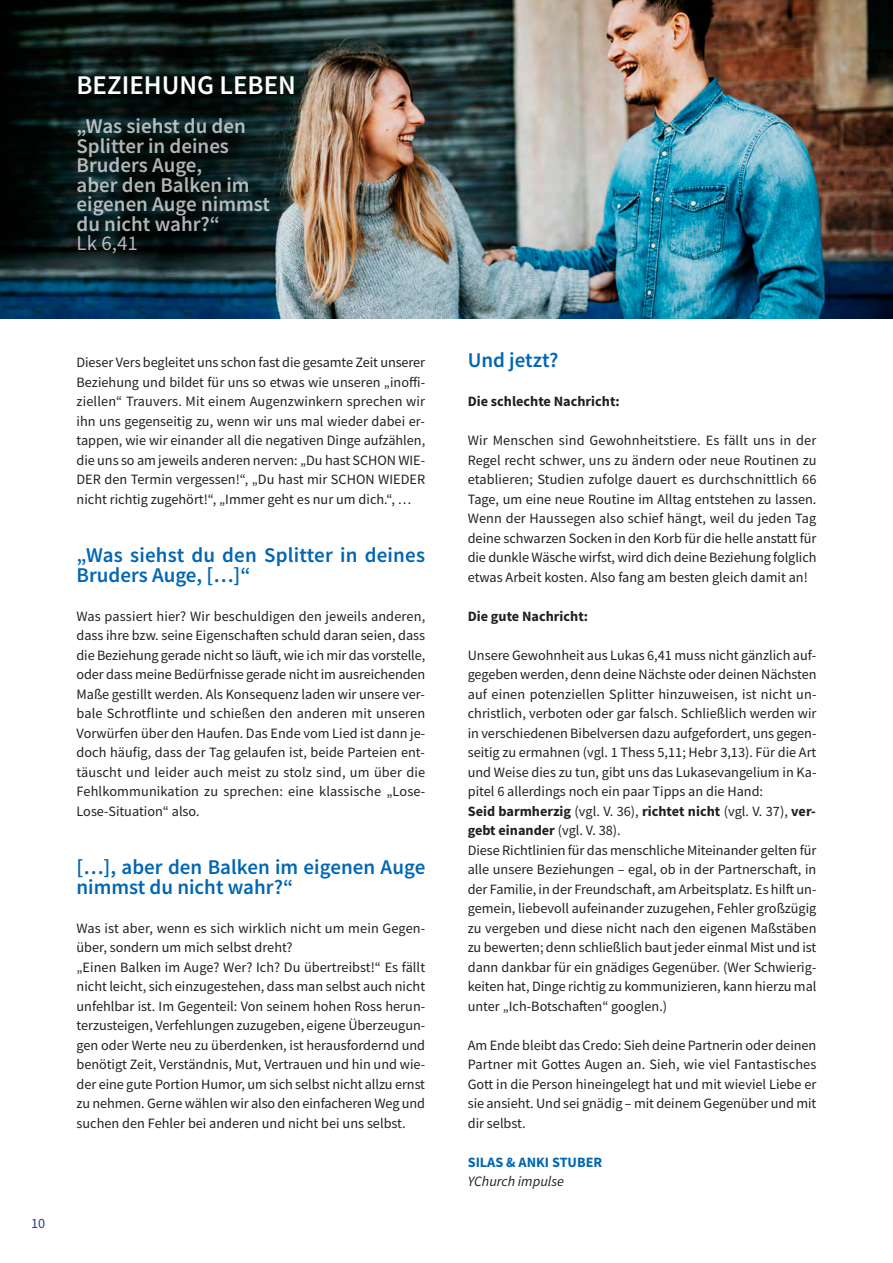
<style>
.page{position:relative;width:893px;height:1263px;background:#fff}
.page>*{position:absolute;margin:0;border:0;box-sizing:border-box;transform-origin:0 0}
.t1{font:600 27px "Source Sans Pro";color:#fff}
.t2{font:600 21px/19.5px "Source Sans Pro";color:#0166b3}
.t3{font:600 21px/19.5px "Source Sans Pro";color:rgb(255 255 255/.7)}
.t4{font:21px "Source Sans Pro";color:rgb(255 255 255/.7)}
.t5{font:14.25px/19.5px "Source Sans Pro";color:#231f20;text-align:justify}
.t6{font:700 14.25px "Source Sans Pro";color:#231f20}
.t7{font:700 14.25px "Source Sans Pro";color:#0166b3}
.t8{font:italic 14.25px "Source Sans Pro";color:#231f20}
.t9{font:14.25px "Source Sans Pro";color:#223f99}
.s1{font-weight:700}
</style>
<div class="page">
<img style="left:0;top:0;width:893px;height:319px">
<h1 class="t1" style="left:77px;top:68px;width:221px">BEZIEHUNG LEBEN</h1>
<h2 class="t3" style="left:77px;top:116px;width:195px">„Was siehst du den<br>Splitter in deines<br>Bruders Auge,<br>aber den Balken im eigenen Auge nimmst du nicht wahr?“</h2>
<h2 class="t4" style="left:77px;top:230px;width:63px">Lk 6,41</h2>
<p class="t5" style="left:77px;top:353px;width:350px">Dieser Vers begleitet uns schon fast die gesamte Zeit unserer Beziehung und bildet für uns so etwas wie unseren „inoffi&shy;ziellen“ Trauvers. Mit einem Augenzwinkern sprechen wir ihn uns gegenseitig zu, wenn wir uns mal wieder dabei er&shy;tappen, wie wir einander all die negativen Dinge aufzählen, die uns so am jeweils anderen nerven: „Du hast SCHON WIE-DER den Termin vergessen!“, „Du hast mir SCHON WIEDER nicht richtig zugehört!“, „Immer geht es nur um dich.“, …</p>
<h2 class="t2" style="left:77px;top:545px;width:350px">„Was siehst du den Splitter in deines<br>Bruders Auge, […]“</h2>
<p class="t5" style="left:77px;top:606px;width:350px">Was passiert hier? Wir beschuldigen den jeweils anderen, dass ihre bzw. seine Eigenschaften schuld daran seien, dass die Beziehung gerade nicht so läuft, wie ich mir das vorstelle, oder dass meine Bedürfnisse gerade nicht im ausreichenden Maße gestillt werden. Als Konsequenz laden wir unsere ver&shy;bale Schrotflinte und schießen den anderen mit unseren Vorwürfen über den Haufen. Das Ende vom Lied ist dann je&shy;doch häufig, dass der Tag gelaufen ist, beide Parteien ent&shy;täuscht und leider auch meist zu stolz sind, um über die Fehlkommunikation zu sprechen: eine klassische „Lose-Lose-Situation“ also.</p>
<h2 class="t2" style="left:77px;top:857px;width:350px">[…], aber den Balken im eigenen Auge nimmst du nicht wahr?“</h2>
<p class="t5" style="left:77px;top:918px;width:350px;text-align:left">Was ist aber, wenn es sich wirklich nicht um mein Gegen&shy;über, sondern um mich selbst dreht?<br>„Einen Balken im Auge? Wer? Ich? Du übertreibst!“ Es fällt nicht leicht, sich einzugestehen, dass man selbst auch nicht unfehlbar ist. Im Gegenteil: Von seinem hohen Ross herun&shy;terzusteigen, Verfehlungen zuzugeben, eigene Überzeugun&shy;gen oder Werte neu zu überdenken, ist herausfordernd und benötigt Zeit, Verständnis, Mut, Vertrauen und hin und wie&shy;der eine gute Portion Humor, um sich selbst nicht allzu ernst zu nehmen. Gerne wählen wir also den einfacheren Weg und suchen den Fehler bei anderen und nicht bei uns selbst.</p>
<p class="t9" style="left:31px;top:1214px;width:16px">10</p>
<h2 class="t2" style="left:468px;top:350px;width:92px">Und jetzt?</h2>
<p class="t6" style="left:468px;top:392px;width:153px">Die schlechte Nachricht:</p>
<p class="t5" style="left:468px;top:431px;width:350px">Wir Menschen sind Gewohnheitstiere. Es fällt uns in der Regel recht schwer, uns zu ändern oder neue Routinen zu etablieren; Studien zufolge dauert es durchschnittlich 66<br>Tage, um eine neue Routine im Alltag entstehen zu lassen.<br>Wenn der Haussegen also schief hängt, weil du jeden Tag deine schwarzen Socken in den Korb für die helle anstatt für die dunkle Wäsche wirfst, wird dich deine Beziehung folglich etwas Arbeit kosten. Also fang am besten gleich damit an!</p>
<p class="t6" style="left:468px;top:606px;width:122px">Die gute Nachricht:</p>
<p class="t5" style="left:468px;top:645px;width:350px;text-align:left">Unsere Gewohnheit aus Lukas 6,41 muss nicht gänzlich auf&shy;gegeben werden, denn deine Nächste oder deinen Nächsten auf einen potenziellen Splitter hinzuweisen, ist nicht un&shy;christlich, verboten oder gar falsch. Schließlich werden wir in verschiedenen Bibelversen dazu aufgefordert, uns gegen&shy;seitig zu ermahnen (vgl. 1 Thess 5,11; Hebr 3,13). Für die Art und Weise dies zu tun, gibt uns das Lukasevangelium in Ka&shy;pitel 6 allerdings noch ein paar Tipps an die Hand:<br><span class="s1">Seid barmherzig</span> (vgl. V. 36), <span class="s1">richtet nicht</span> (vgl. V. 37), <span class="s1">ver&shy;gebt einander</span> (vgl. V. 38).<br>Diese Richtlinien für das menschliche Miteinander gelten für alle unsere Beziehungen – egal, ob in der Partnerschaft, in der Familie, in der Freundschaft, am Arbeitsplatz. Es hilft un&shy;gemein, liebevoll aufeinander zuzugehen, Fehler großzügig zu vergeben und diese nicht nach den eigenen Maßstäben zu bewerten; denn schließlich baut jeder einmal Mist und ist dann dankbar für ein gnädiges Gegenüber. (Wer Schwierig&shy;keiten hat, Dinge richtig zu kommunizieren, kann hierzu mal unter „Ich-Botschaften“ googlen.)</p>
<p class="t5" style="left:468px;top:1035px;width:350px">Am Ende bleibt das Credo: Sieh deine Partnerin oder deinen Partner mit Gottes Augen an. Sieh, wie viel Fantastisches Gott in die Person hineingelegt hat und mit wieviel Liebe er sie ansieht. Und sei gnädig – mit deinem Gegenüber und mit dir selbst.</p>
<p class="t7" style="left:468px;top:1152px;width:136px">SILAS &amp; ANKI STUBER</p>
<p class="t8" style="left:468px;top:1172px;width:98px">YChurch impulse</p>
</div>
